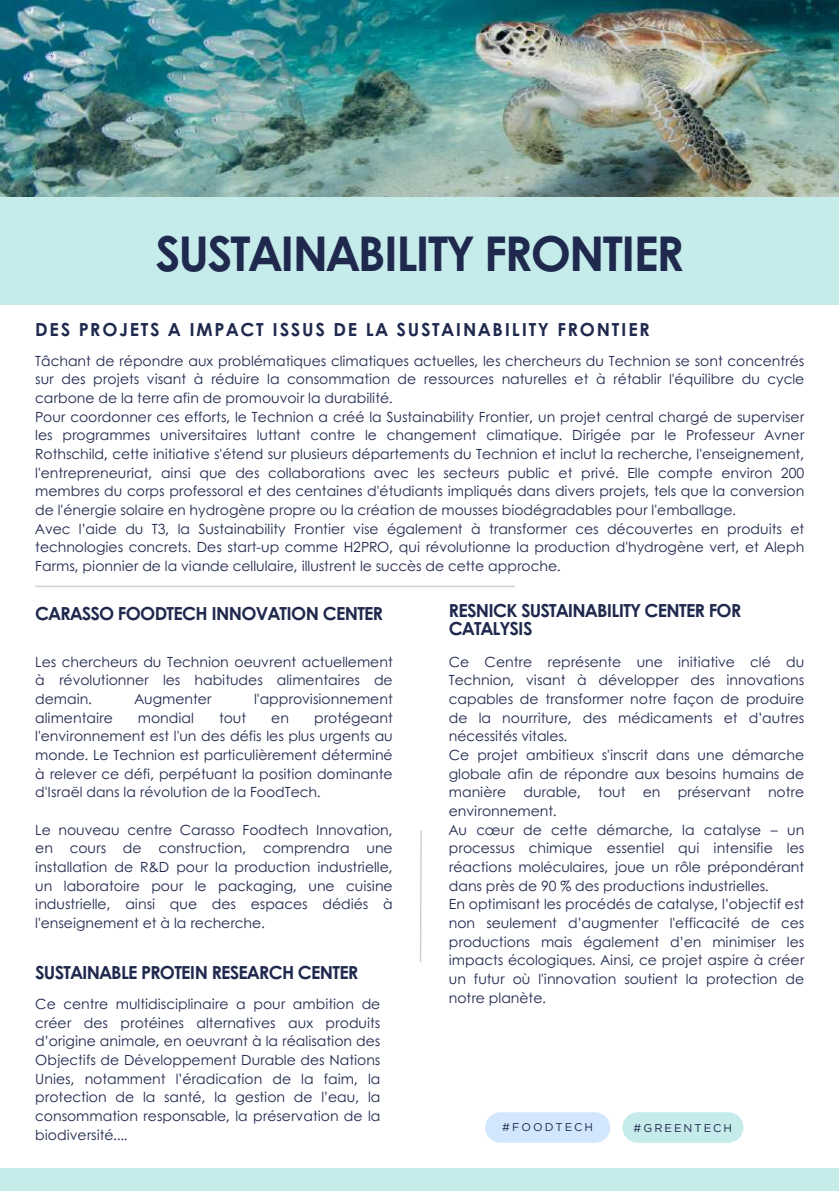
<style>
.page{position:relative;width:839px;height:1191px;background:#fff}
.page>*{position:absolute;margin:0;border:0;box-sizing:border-box;transform-origin:0 0}
.t1{font:700 48px "Century Gothic";letter-spacing:-.04em;color:#1f284d}
.t2{font:700 18px/18px "Century Gothic";letter-spacing:-.04em;color:#1f284d}
.t3{font:700 18px "Century Gothic";letter-spacing:.1em;color:#1f284d}
.t4{font:14px/18.6px "Century Gothic";color:#1f284d;text-align:justify}
.t5{font:11.2px "Gotham";letter-spacing:.175em;color:#1f284d}
</style>
<div class="page">
<img style="left:0;top:0;width:838px;height:197px">
<div style="left:0;top:197px;width:838px;height:108px;background:#c6ebeb"></div>
<div style="left:0;top:1168px;width:838px;height:23px;background:#c6ebeb"></div>
<div style="left:485px;top:1112px;width:125px;height:31px;background:#d2e7fe;border-radius:15px"></div>
<div style="left:622px;top:1112px;width:121px;height:31px;background:#c6ebeb;border-radius:15px"></div>
<hr style="left:420px;top:831px;width:2px;height:130px;background:#1f284d">
<hr style="left:35px;top:586px;width:480px;height:1px;background:#1f284d">
<h1 class="t1" style="left:155px;top:217px;width:530px">SUSTAINABILITY FRONTIER</h1>
<p class="t3" style="left:35px;top:316px;width:616px">DES PROJETS A IMPACT ISSUS DE LA SUSTAINABILITY FRONTIER</p>
<p class="t4" style="left:35px;top:351px;width:770px;text-align:left">Tâchant de répondre aux problématiques climatiques actuelles, les chercheurs du Technion se sont concentrés sur des projets visant à réduire la consommation de ressources naturelles et à rétablir l'équilibre du cycle carbone de la terre afin de promouvoir la durabilité.<br>Pour coordonner ces efforts, le Technion a créé la Sustainability Frontier, un projet central chargé de superviser les programmes universitaires luttant contre le changement climatique. Dirigée par le Professeur Avner Rothschild, cette initiative s'étend sur plusieurs départements du Technion et inclut la recherche, l'enseignement, l'entrepreneuriat, ainsi que des collaborations avec les secteurs public et privé. Elle compte environ 200 membres du corps professoral et des centaines d'étudiants impliqués dans divers projets, tels que la conversion de l'énergie solaire en hydrogène propre ou la création de mousses biodégradables pour l'emballage.<br>Avec l’aide du T3, la Sustainability Frontier vise également à transformer ces découvertes en produits et technologies concrets. Des start-up comme H2PRO, qui révolutionne la production d'hydrogène vert, et Aleph Farms, pionnier de la viande cellulaire, illustrent le succès de cette approche.</p>
<p class="t2" style="left:35px;top:604px;width:349px">CARASSO FOODTECH INNOVATION CENTER</p>
<p class="t2" style="left:449px;top:601px;width:294px">RESNICK SUSTAINABILITY CENTER FOR<br>CATALYSIS</p>
<p class="t4" style="left:35px;top:652px;width:359px">Les chercheurs du Technion oeuvrent actuellement à révolutionner les habitudes alimentaires de demain.</p>
<p class="t4" style="left:134px;top:689px;width:79px">Augmenter</p>
<p class="t4" style="left:254px;top:689px;width:140px">l'approvisionnement</p>
<p class="t4" style="left:35px;top:708px;width:359px;text-indent:279px">protégeant l'environnement est l'un des défis les plus urgents au monde. Le Technion est particulièrement déterminé à relever ce défi, perpétuant la position dominante d'Israël dans la révolution de la FoodTech.</p>
<p class="t4" style="left:35px;top:820px;width:359px">Le nouveau centre Carasso Foodtech Innovation, en cours de construction, comprendra une installation de R&amp;D pour la production industrielle, un laboratoire pour le packaging, une cuisine industrielle, ainsi que des espaces dédiés à l'enseignement et à la recherche.</p>
<p class="t4" style="left:35px;top:708px;width:79px">alimentaire</p>
<p class="t4" style="left:138px;top:708px;width:58px">mondial</p>
<p class="t4" style="left:219px;top:708px;width:29px">tout</p>
<p class="t4" style="left:271px;top:708px;width:19px">en</p>
<p class="t2" style="left:35px;top:962px;width:324px">SUSTAINABLE PROTEIN RESEARCH CENTER</p>
<p class="t4" style="left:35px;top:994px;width:346px">Ce centre multidisciplinaire a pour ambition de créer des protéines alternatives aux produits d’origine animale, en oeuvrant à la réalisation des Objectifs de Développement Durable des Nations Unies, notamment l’éradication de la faim, la protection de la santé, la gestion de l’eau, la consommation responsable, la préservation de la biodiversité....</p>
<p class="t4" style="left:449px;top:652px;width:357px;text-align:left">Ce Centre représente une initiative clé du Technion, visant à développer des innovations capables de transformer notre façon de produire de la nourriture, des médicaments et d’autres nécessités vitales.<br>Ce projet ambitieux s'inscrit dans une démarche globale afin de répondre aux besoins humains de manière durable, tout en préservant notre environnement.<br>Au cœur de cette démarche, la catalyse – un processus chimique essentiel qui intensifie les réactions moléculaires, joue un rôle prépondérant dans près de 90 % des productions industrielles.<br>En optimisant les procédés de catalyse, l’objectif est non seulement d’augmenter l'efficacité de ces productions mais également d’en minimiser les impacts écologiques. Ainsi, ce projet aspire à créer un futur où l'innovation soutient la protection de notre planète.</p>
<p class="t5" style="left:502px;top:1121px;width:92px">#FOODTECH</p>
<p class="t5" style="left:633px;top:1121px;width:100px">#GREENTECH</p>
</div>
